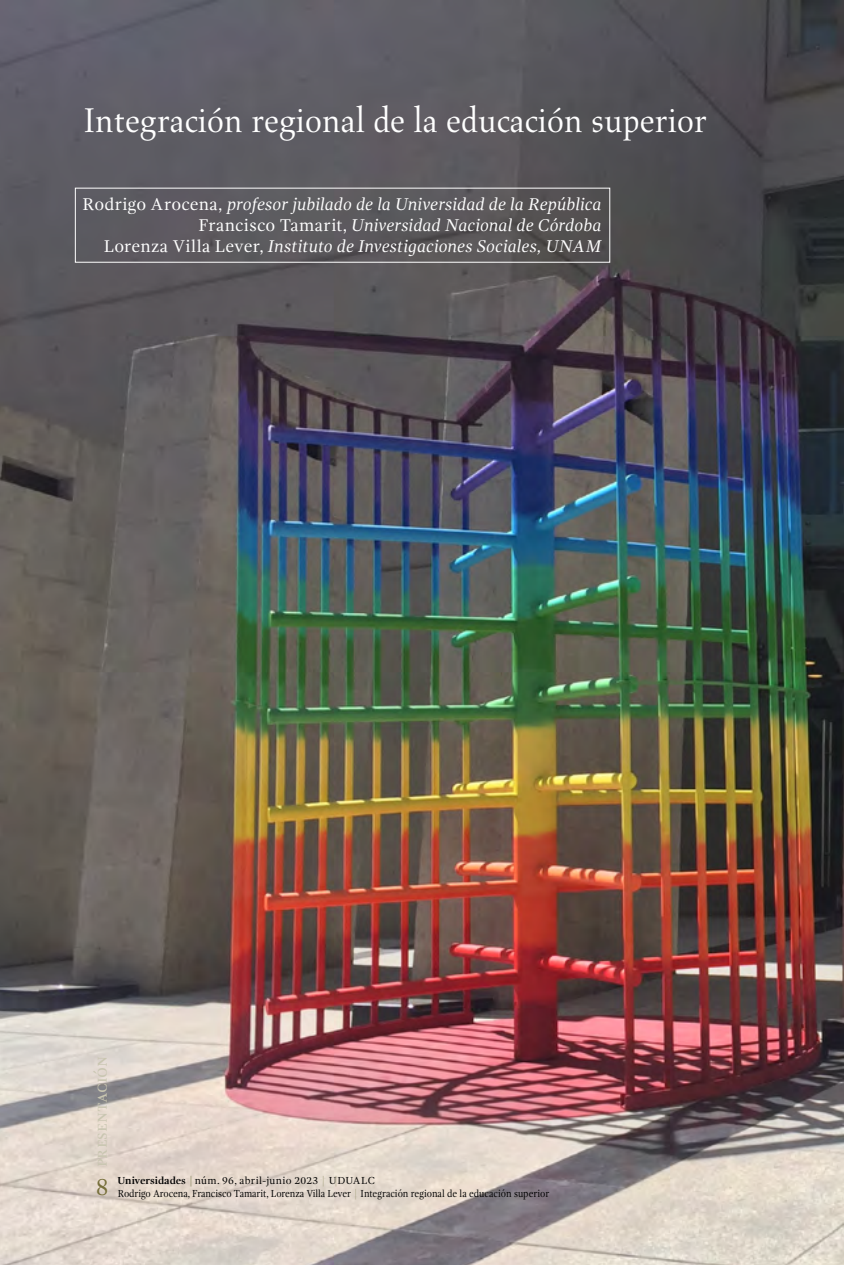
<style>
.page{position:relative;width:844px;height:1265px;background:#fff}
.page>*{position:absolute;margin:0;border:0;box-sizing:border-box;transform-origin:0 0}
.art-p-titulo{font:35px "Aldus LT Std";color:#fff;scale:.96 1}
.t1{font:24.5px "Gandhi Serif";color:#78703c;scale:.9 1}
.art-epigrafe{font:italic 17.5px "Gandhi Serif";color:#fff}
.t2{font:17.5px "Gandhi Serif";letter-spacing:-.005em;color:#c9c6b1}
.t3{font:10.5px "Gandhi Serif";letter-spacing:-.005em;color:#000;scale:.9 1}
.t4{font:10.5px "Gandhi Serif";letter-spacing:.025em;color:#000}
.t5{font:10.5px "Gandhi Serif";color:#aea98a}
.s1{font-style:normal}
.s2{font-weight:700}
.s3{color:#aea98a}
</style>
<div class="page">
<img style="left:0;top:1px;width:843px;height:1264px">
<div style="left:75px;top:188px;width:535px;height:75px;border:1px solid #fff"></div>
<p class="art-p-titulo" style="left:84px;top:101px;width:650px">Integración regional de la educación superior</p>
<p class="art-epigrafe" style="left:83px;top:194px;width:520px"><span class="s1">Rodrigo Arocena,</span> profesor jubilado de la Universidad de la República</p>
<p class="art-epigrafe" style="left:198px;top:215px;width:404px"><span class="s1">Francisco Tamarit,</span> Universidad Nacional de Córdoba</p>
<p class="art-epigrafe" style="left:104px;top:236px;width:499px"><span class="s1">Lorenza Villa Lever,</span> Instituto de Investigaciones Sociales, UNAM</p>
<p class="t2" style="left:91px;top:1167px;width:113px;rotate:-90deg">presentación</p>
<h2 class="t1" style="left:96px;top:1173px;width:15px">8</h2>
<p class="t4" style="left:118px;top:1175px;width:259px"><span class="s2">Universidades</span> <span class="s3">|</span> núm. 96, abril-junio 2023 <span class="s3">|</span> UDUALC</p>
<p class="t5" style="left:334px;top:1175px;width:5px">|</p>
<p class="t3" style="left:118px;top:1187px;width:480px">Rodrigo Arocena, Francisco Tamarit, Lorenza Villa Lever <span class="s3">|</span> Integración regional de la educación superior</p>
</div>
